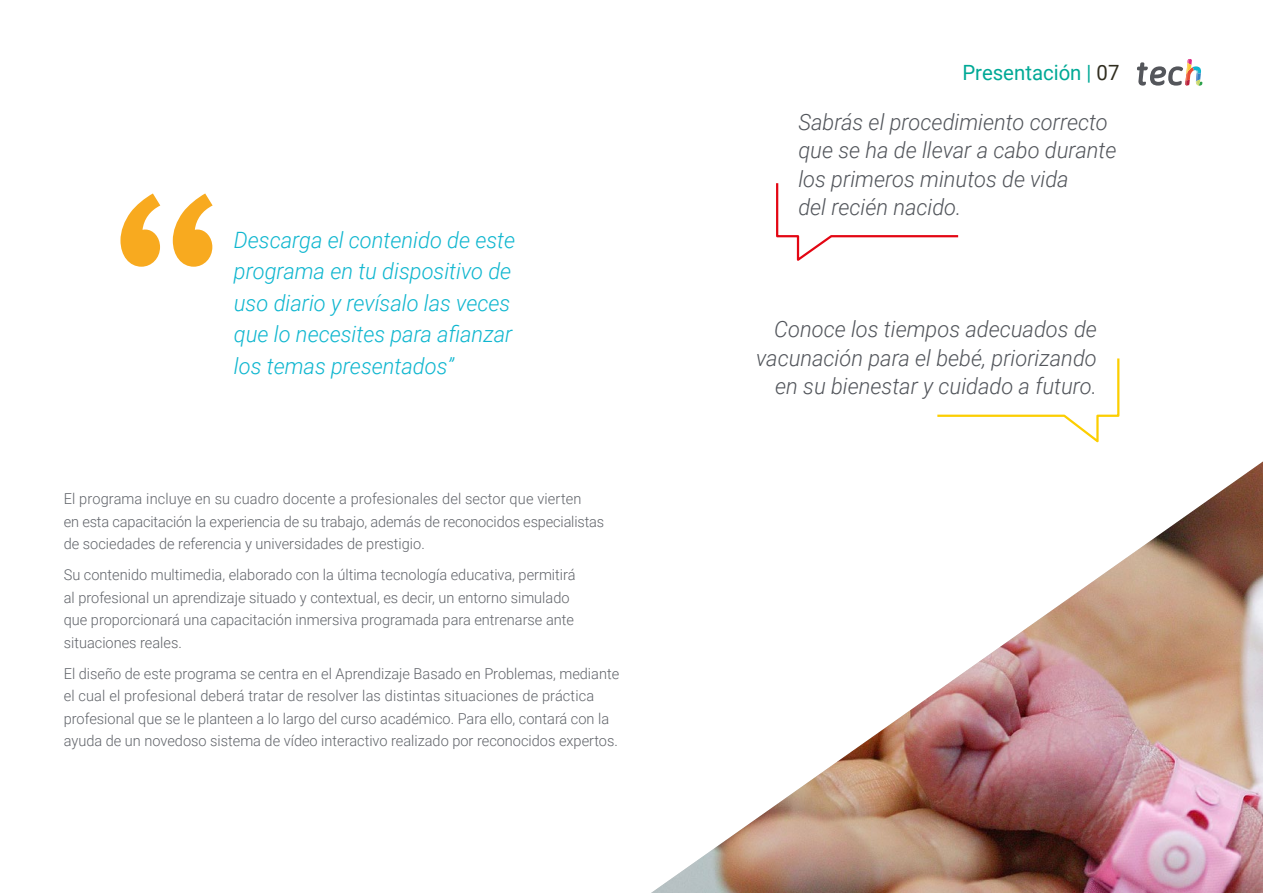
<style>
.page{position:relative;width:1263px;height:893px;background:#fff}
.page>*{position:absolute;margin:0;border:0;box-sizing:border-box;transform-origin:0 0}
.t1{font:italic 300 22.5px/28.5px "Roboto";color:#52555b;text-align:right}
.t2{font:italic 300 22.5px/31.5px "Roboto";color:#0fb6cf}
.t3{font:21px "Roboto";color:#00a996}
.t4{font:300 15px/22.5px "Roboto";color:#61646a}
.s1{color:#312e20}
</style>
<div class="page">
<img style="left:651px;top:461px;width:612px;height:432px">
<svg style="left:937px;top:358px;width:183px;height:85px"></svg>
<svg style="left:776px;top:183px;width:183px;height:78px"></svg>
<svg style="left:120px;top:193px;width:93px;height:74px"></svg>
<svg style="left:1137px;top:59px;width:65px;height:27px"></svg>
<h1 class="t2" style="left:234px;top:223px;width:283px">Descarga el contenido de este programa en tu dispositivo de uso diario y revísalo las veces que lo necesites para afianzar los temas presentados”</h1>
<p class="t4" style="left:64px;top:487px;width:542px">El programa incluye en su cuadro docente a profesionales del sector que vierten<br>en esta capacitación la experiencia de su trabajo, además de reconocidos especialistas de sociedades de referencia y universidades de prestigio.</p>
<p class="t4" style="left:64px;top:563px;width:513px">Su contenido multimedia, elaborado con la última tecnología educativa, permitirá al profesional un aprendizaje situado y contextual, es decir, un entorno simulado que proporcionará una capacitación inmersiva programada para entrenarse ante situaciones reales.</p>
<p class="t4" style="left:64px;top:662px;width:557px">El diseño de este programa se centra en el Aprendizaje Basado en Problemas, mediante el cual el profesional deberá tratar de resolver las distintas situaciones de práctica profesional que se le planteen a lo largo del curso académico. Para ello, contará con la ayuda de un novedoso sistema de vídeo interactivo realizado por reconocidos expertos.</p>
<h2 class="t3" style="left:962px;top:57px;width:159px">Presentación | <span class="s1">07</span></h2>
<h1 class="t1" style="left:798px;top:107px;width:320px;text-align:left">Sabrás el procedimiento correcto que se ha de llevar a cabo durante los primeros minutos de vida<br>del recién nacido.</h1>
<h1 class="t1" style="left:756px;top:314px;width:342px">Conoce los tiempos adecuados de vacunación para el bebé, priorizando en su bienestar y cuidado a futuro.</h1>
</div>
